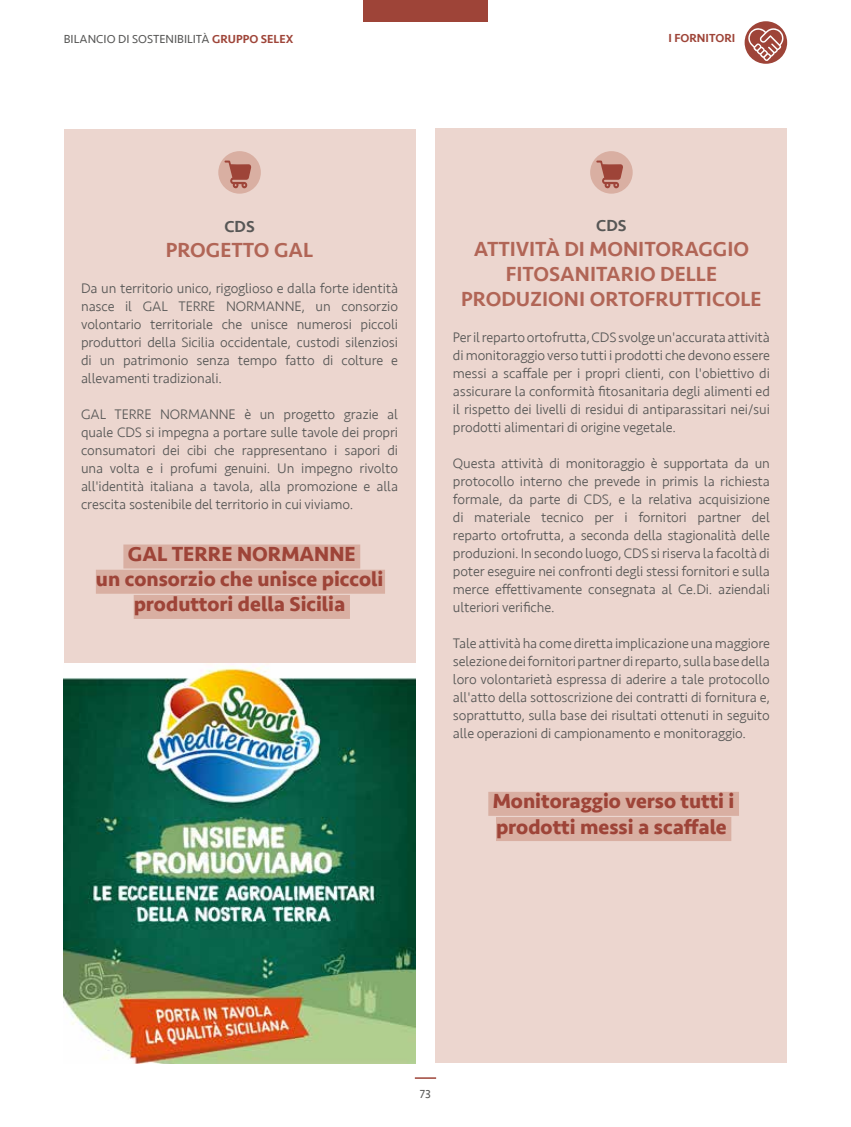
<style>
.page{position:relative;width:851px;height:1127px;background:#fff}
.page>*{position:absolute;margin:0;border:0;box-sizing:border-box;transform-origin:0 0}
.t1{font:700 21px/25.2px "Seravek";color:#9e4438}
.t2{font:500 21px/25.2px "Seravek";color:#b16556;text-align:center}
.t3{font:500 16.5px "Seravek";color:#575756}
.t4{font:300 14.25px/18px "Seravek";letter-spacing:-.01em;color:#575756;text-align:justify}
.t5{font:12px "Seravek";color:#575756}
.t6{font:500 12px "Seravek";color:#9e4438}
.s1{font-weight:500;color:#9e4438}
</style>
<div class="page">
<div style="left:363px;top:0;width:125px;height:21px;background:#9e4438"></div>
<hr style="left:415px;top:1077px;width:21px;height:2px;background:#9e4438">
<svg style="left:744px;top:21px;width:43px;height:43px"></svg>
<div style="left:64px;top:129px;width:351px;height:534px;background:#ecd6cf"></div>
<div style="left:435px;top:129px;width:352px;height:934px;background:#ecd6cf"></div>
<div style="left:488px;top:792px;width:251px;height:24px;background:#d9afa2"></div>
<div style="left:496px;top:817px;width:235px;height:24px;background:#d9afa2"></div>
<div style="left:590px;top:151px;width:42px;height:43px;background:#d9afa2;border-radius:50%"></div>
<svg style="left:596px;top:161px;width:27px;height:28px"></svg>
<div style="left:123px;top:544px;width:237px;height:24px;background:#d9afa2"></div>
<div style="left:96px;top:570px;width:289px;height:24px;background:#d9afa2"></div>
<div style="left:134px;top:595px;width:216px;height:24px;background:#d9afa2"></div>
<img style="left:64px;top:663px;width:351px;height:400px">
<div style="left:218px;top:151px;width:43px;height:43px;background:#d9afa2;border-radius:50%"></div>
<svg style="left:224px;top:161px;width:27px;height:28px"></svg>
<p class="t5" style="left:64px;top:29px;width:231px">BILANCIO DI SOSTENIBILITÀ <span class="s1">GRUPPO SELEX</span></p>
<p class="t6" style="left:668px;top:31px;width:68px">I FORNITORI</p>
<p class="t3" style="left:224px;top:216px;width:32px">CDS</p>
<h1 class="t2" style="left:166px;top:238px;width:149px">PROGETTO GAL</h1>
<p class="t4" style="left:81px;top:280px;width:318px">Da un territorio unico, rigoglioso e dalla forte identità nasce il GAL TERRE NORMANNE, un consorzio volontario territoriale che unisce numerosi piccoli produttori della Sicilia occidentale, custodi silenziosi di un patrimonio senza tempo fatto di colture e allevamenti tradizionali.</p>
<p class="t4" style="left:81px;top:406px;width:318px">GAL TERRE NORMANNE è un progetto grazie al quale CDS si impegna a portare sulle tavole dei propri consumatori dei cibi che rappresentano i sapori di una volta e i profumi genuini. Un impegno rivolto all'identità italiana a tavola, alla promozione e alla crescita sostenibile del territorio in cui viviamo.</p>
<h1 class="t1" style="left:96px;top:541px;width:289px;text-align:center">GAL TERRE NORMANNE<br>un consorzio che unisce piccoli produttori della Sicilia</h1>
<p class="t3" style="left:596px;top:215px;width:32px">CDS</p>
<h1 class="t2" style="left:461px;top:236px;width:302px">ATTIVITÀ DI MONITORAGGIO<br>FITOSANITARIO DELLE<br>PRODUZIONI ORTOFRUTTICOLE</h1>
<p class="t4" style="left:453px;top:329px;width:318px">Per il reparto ortofrutta, CDS svolge un'accurata attività di monitoraggio verso tutti i prodotti che devono essere messi a scaffale per i propri clienti, con l'obiettivo di assicurare la conformità fitosanitaria degli alimenti ed il rispetto dei livelli di residui di antiparassitari nei/sui prodotti alimentari di origine vegetale.</p>
<p class="t4" style="left:453px;top:455px;width:318px">Questa attività di monitoraggio è supportata da un protocollo interno che prevede in primis la richiesta formale, da parte di CDS, e la relativa acquisizione di materiale tecnico per i fornitori partner del reparto ortofrutta, a seconda della stagionalità delle produzioni. In secondo luogo, CDS si riserva la facoltà di poter eseguire nei confronti degli stessi fornitori e sulla merce effettivamente consegnata al Ce.Di. aziendali ulteriori verifiche.</p>
<p class="t4" style="left:453px;top:635px;width:318px">Tale attività ha come diretta implicazione una maggiore selezione dei fornitori partner di reparto, sulla base della loro volontarietà espressa di aderire a tale protocollo all'atto della sottoscrizione dei contratti di fornitura e, soprattutto, sulla base dei risultati ottenuti in seguito alle operazioni di campionamento e monitoraggio.</p>
<h1 class="t1" style="left:492px;top:788px;width:243px">Monitoraggio verso tutti i prodotti messi a scaffale</h1>
<p class="t5" style="left:420px;top:1084px;width:13px">73</p>
</div>
